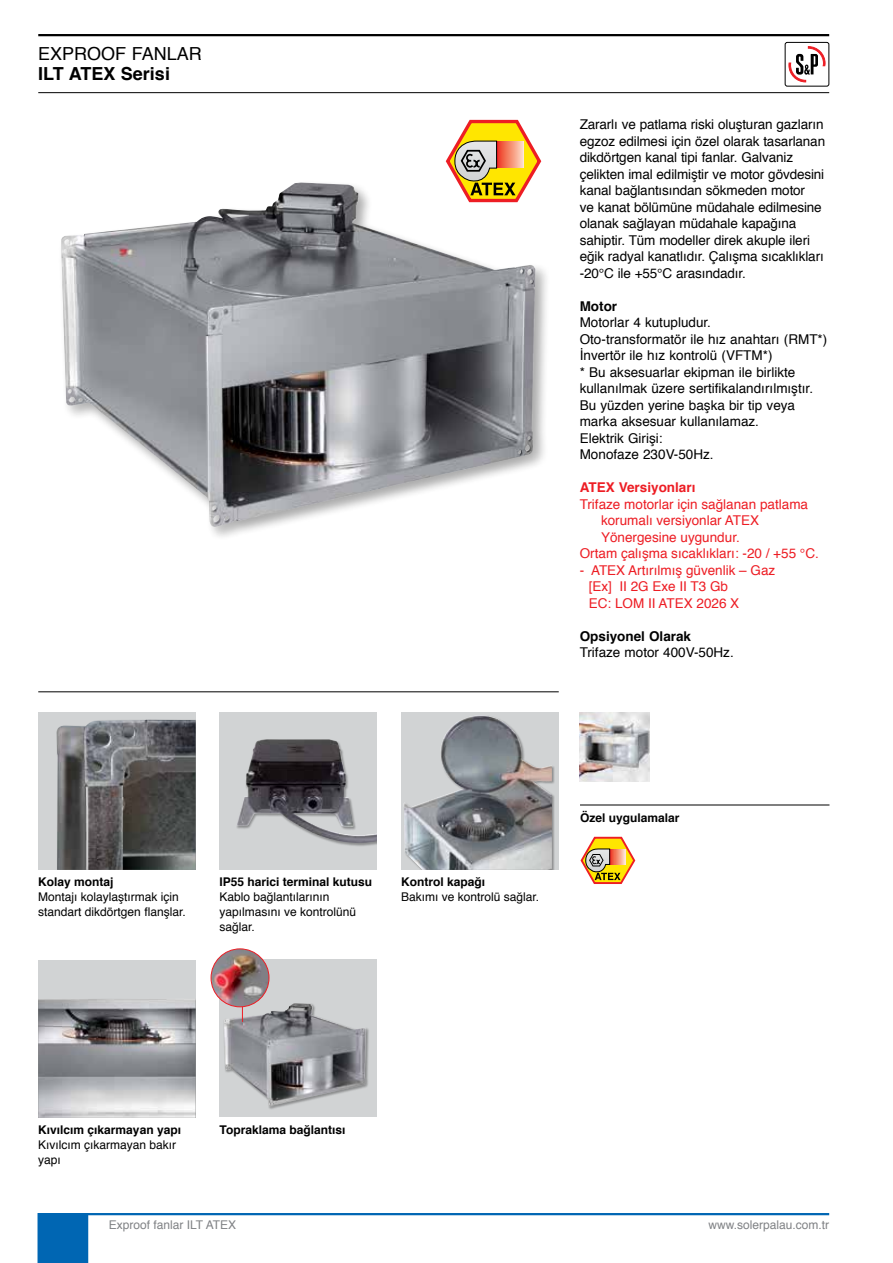
<style>
.page{position:relative;width:893px;height:1263px;background:#fff}
.page>*{position:absolute;margin:0;border:0;box-sizing:border-box;transform-origin:0 0}
.t1{font:18px "Helvetica";color:#000}
.t2{font:700 18px "Helvetica";color:#000}
.t3{font:13.5px/16.5px "Helvetica";letter-spacing:-.01em;color:#000}
.t4{font:13.5px/16.5px "Helvetica";color:#ed1d24}
.t5{font:700 13.5px "Helvetica";color:#000}
.t6{font:700 13.5px "Helvetica";color:#ed1d24}
.t7{font:12px/15px "Helvetica";color:#000}
.t8{font:700 12px "Helvetica";color:#000}
.t9{font:12px "Helvetica";color:#808285}
</style>
<div class="page">
<hr style="left:38px;top:34px;width:791px;height:2px;background:#000">
<hr style="left:38px;top:92px;width:791px;height:1px;background:#000">
<svg style="left:788px;top:47px;width:38px;height:36px"></svg>
<div style="left:785px;top:42px;width:44px;height:44px;border:1px solid #000;border-radius:2px"></div>
<hr style="left:38px;top:1213px;width:791px;height:2px;background:#0066b3">
<div style="left:38px;top:1215px;width:50px;height:48px;background:#0066b3"></div>
<div style="left:58px;top:180px;width:493px;height:361px;background:#000;opacity:.33"></div>
<img style="left:61px;top:183px;width:474px;height:344px">
<img style="left:580px;top:712px;width:69px;height:70px">
<hr style="left:38px;top:691px;width:521px;height:1px;background:#000">
<hr style="left:580px;top:805px;width:249px;height:1px;background:#000">
<svg style="left:580px;top:836px;width:56px;height:48px"></svg>
<svg style="left:445px;top:119px;width:97px;height:83px"></svg>
<div style="left:38px;top:712px;width:158px;height:158px;background:#d1d3d4"></div>
<img style="left:56px;top:720px;width:140px;height:150px">
<div style="left:220px;top:712px;width:157px;height:158px;background:#d1d3d4"></div>
<div style="left:236px;top:739px;width:141px;height:107px;background:#000;opacity:.33"></div>
<img style="left:236px;top:739px;width:141px;height:104px">
<div style="left:401px;top:712px;width:157px;height:158px;background:#d1d3d4"></div>
<img style="left:404px;top:716px;width:148px;height:154px">
<div style="left:38px;top:960px;width:158px;height:158px;background:#d1d3d4"></div>
<img style="left:38px;top:999px;width:158px;height:119px">
<div style="left:220px;top:959px;width:157px;height:157px;background:#d1d3d4"></div>
<div style="left:223px;top:1002px;width:146px;height:107px;background:#000;opacity:.33"></div>
<img style="left:224px;top:1003px;width:142px;height:103px">
<img style="left:211px;top:949px;width:58px;height:58px;border-radius:29px">
<div style="left:211px;top:948px;width:58px;height:59px;border:1px solid #ed1d24;border-radius:50%"></div>
<svg style="left:242px;top:1007px;width:1px;height:15px"></svg>
<h1 class="t1" style="left:38px;top:40px;width:165px">EXPROOF FANLAR</h1>
<h1 class="t2" style="left:38px;top:59px;width:133px">ILT ATEX Serisi</h1>
<p class="t3" style="left:580px;top:117px;width:247px">Zararlı ve patlama riski oluşturan gazların egzoz edilmesi için özel olarak tasarlanan dikdörtgen kanal tipi fanlar. Galvaniz çelikten imal edilmiştir ve motor gövdesini kanal bağlantısından sökmeden motor<br>ve kanat bölümüne müdahale edilmesine olanak sağlayan müdahale kapağına sahiptir. Tüm modeller direk akuple ileri eğik radyal kanatlıdır. Çalışma sıcaklıkları -20°C ile +55°C arasındadır.</p>
<p class="t5" style="left:580px;top:295px;width:39px">Motor</p>
<p class="t3" style="left:580px;top:315px;width:249px">Motorlar 4 kutupludur.<br>Oto-transformatör ile hız anahtarı (RMT*)<br>İnvertör ile hız kontrolü (VFTM*)<br>* Bu aksesuarlar ekipman ile birlikte kullanılmak üzere sertifikalandırılmıştır.<br>Bu yüzden yerine başka bir tip veya marka aksesuar kullanılamaz.<br>Elektrik Girişi:<br>Monofaze 230V-50Hz.</p>
<p class="t6" style="left:580px;top:476px;width:117px">ATEX Versiyonları</p>
<p class="t4" style="left:580px;top:496px;width:230px">Trifaze motorlar için sağlanan patlama</p>
<p class="t4" style="left:601px;top:513px;width:160px">korumalı versiyonlar ATEX</p>
<p class="t4" style="left:601px;top:529px;width:140px">Yönergesine uygundur.</p>
<p class="t4" style="left:580px;top:546px;width:241px">Ortam çalışma sıcaklıkları: -20 / +55 °C.</p>
<p class="t4" style="left:589px;top:562px;width:188px;text-indent:-9px">- ATEX Artırılmış güvenlik – Gaz [Ex] II 2G Exe II T3 Gb<br>EC: LOM II ATEX 2026 X</p>
<p class="t5" style="left:580px;top:625px;width:113px">Opsiyonel Olarak</p>
<p class="t3" style="left:580px;top:645px;width:156px">Trifaze motor 400V-50Hz.</p>
<p class="t8" style="left:38px;top:872px;width:77px">Kolay montaj</p>
<p class="t7" style="left:38px;top:889px;width:149px">Montajı kolaylaştırmak için standart dikdörtgen flanşlar.</p>
<p class="t8" style="left:220px;top:872px;width:154px">IP55 harici terminal kutusu</p>
<p class="t7" style="left:220px;top:889px;width:138px">Kablo bağlantılarının yapılmasını ve kontrolünü sağlar.</p>
<p class="t8" style="left:401px;top:872px;width:86px">Kontrol kapağı</p>
<p class="t7" style="left:401px;top:889px;width:140px">Bakımı ve kontrolü sağlar.</p>
<p class="t8" style="left:580px;top:808px;width:101px">Özel uygulamalar</p>
<p class="t8" style="left:38px;top:1120px;width:144px">Kıvılcım çıkarmayan yapı</p>
<p class="t7" style="left:38px;top:1137px;width:140px">Kıvılcım çıkarmayan bakır yapı</p>
<p class="t8" style="left:220px;top:1120px;width:127px">Topraklama bağlantısı</p>
<p class="t9" style="left:109px;top:1215px;width:129px">Exproof fanlar ILT ATEX</p>
<p class="t9" style="left:708px;top:1215px;width:122px">www.solerpalau.com.tr</p>
</div>
